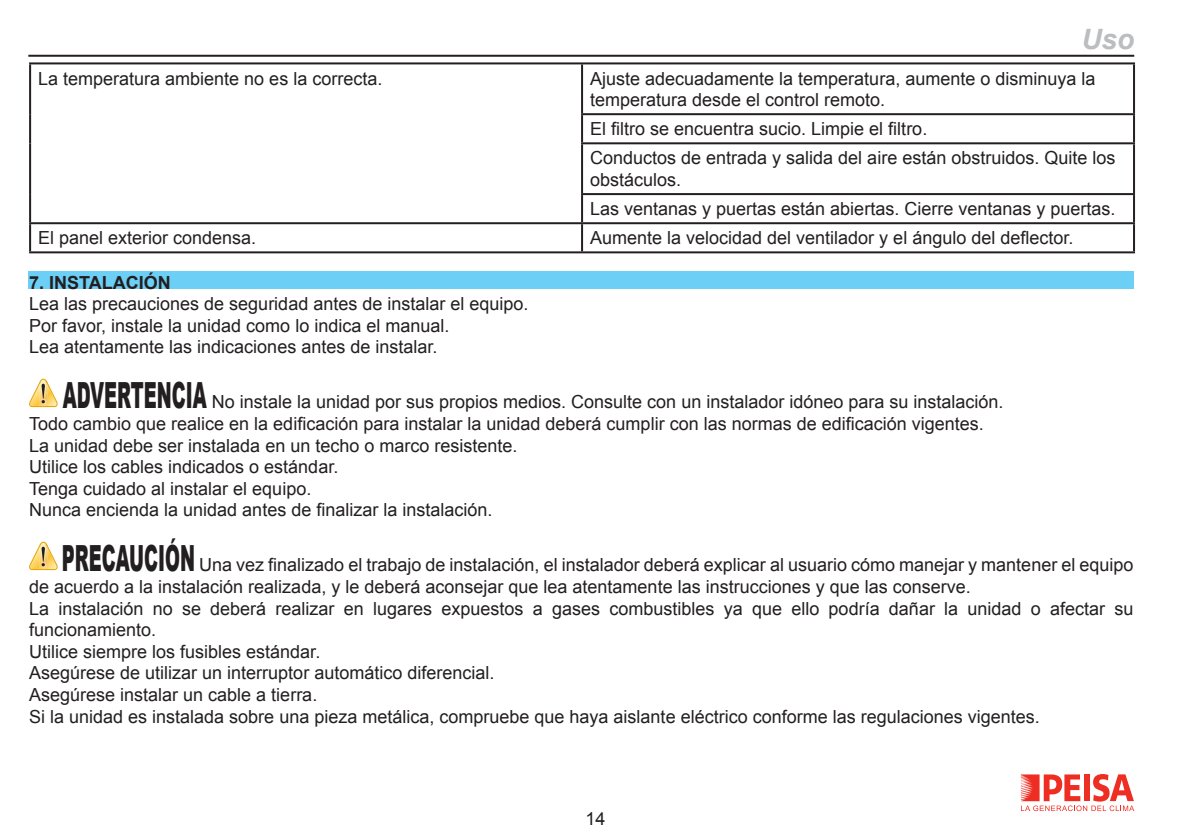
<style>
.page{position:relative;width:1191px;height:840px;background:#fff}
.page>*{position:absolute;margin:0;border:0;box-sizing:border-box;transform-origin:0 0}
.t1{font:italic 700 28px "Arial";color:#bcbdc0}
.t2{font:18px/21.6px "Arial";color:#231f20}
.t3{font:700 18px "Arial";color:#231f20}
.s1{font-weight:900;font-size:36px}
</style>
<div class="page">
<svg style="left:1020px;top:774px;width:114px;height:36px"></svg>
<div style="left:28px;top:271px;width:1106px;height:18px;background:#6bcff6"></div>
<hr style="left:28px;top:55px;width:1106px;height:2px;background:#231f20">
<hr style="left:29px;top:62px;width:553px;height:2px;background:#231f20">
<hr style="left:29px;top:64px;width:2px;height:50px;background:#231f20">
<hr style="left:582px;top:62px;width:553px;height:2px;background:#231f20">
<hr style="left:581px;top:64px;width:2px;height:49px;background:#231f20">
<hr style="left:1133px;top:64px;width:2px;height:49px;background:#231f20">
<hr style="left:29px;top:114px;width:2px;height:29px;background:#231f20">
<hr style="left:581px;top:113px;width:554px;height:2px;background:#231f20">
<hr style="left:581px;top:115px;width:2px;height:27px;background:#231f20">
<hr style="left:1133px;top:115px;width:2px;height:27px;background:#231f20">
<hr style="left:29px;top:143px;width:2px;height:51px;background:#231f20">
<hr style="left:581px;top:142px;width:554px;height:2px;background:#231f20">
<hr style="left:581px;top:144px;width:2px;height:49px;background:#231f20">
<hr style="left:1133px;top:144px;width:2px;height:49px;background:#231f20">
<hr style="left:29px;top:194px;width:2px;height:28px;background:#231f20">
<hr style="left:581px;top:193px;width:554px;height:2px;background:#231f20">
<hr style="left:581px;top:195px;width:2px;height:27px;background:#231f20">
<hr style="left:1133px;top:195px;width:2px;height:27px;background:#231f20">
<hr style="left:29px;top:222px;width:553px;height:2px;background:#231f20">
<hr style="left:29px;top:224px;width:2px;height:27px;background:#231f20">
<hr style="left:582px;top:222px;width:553px;height:2px;background:#231f20">
<hr style="left:581px;top:224px;width:2px;height:27px;background:#231f20">
<hr style="left:1133px;top:224px;width:2px;height:27px;background:#231f20">
<hr style="left:29px;top:251px;width:553px;height:2px;background:#231f20">
<hr style="left:582px;top:251px;width:553px;height:2px;background:#231f20">
<svg style="left:29px;top:378px;width:29px;height:29px"></svg>
<svg style="left:29px;top:541px;width:29px;height:28px"></svg>
<h1 class="t1" style="left:1081px;top:21px;width:54px">Uso</h1>
<p class="t2" style="left:38px;top:68px;width:346px">La temperatura ambiente no es la correcta.</p>
<p class="t2" style="left:590px;top:68px;width:507px">Ajuste adecuadamente la temperatura, aumente o disminuya la temperatura desde el control remoto.</p>
<p class="t2" style="left:590px;top:114px;width:527px;line-height:29.2px">El filtro se encuentra sucio. Limpie el filtro.<br>Conductos de entrada y salida del aire están obstruidos. Quite los</p>
<p class="t2" style="left:590px;top:165px;width:527px;line-height:29.2px">obstáculos.<br>Las ventanas y puertas están abiertas. Cierre ventanas y puertas.</p>
<p class="t2" style="left:38px;top:227px;width:220px">El panel exterior condensa.</p>
<p class="t2" style="left:590px;top:227px;width:485px">Aumente la velocidad del ventilador y el ángulo del deflector.</p>
<p class="t3" style="left:29px;top:270px;width:143px">7. INSTALACIÓN</p>
<p class="t2" style="left:29px;top:293px;width:501px">Lea las precauciones de seguridad antes de instalar el equipo.<br>Por favor, instale la unidad como lo indica el manual.<br>Lea atentamente las indicaciones antes de instalar.</p>
<p class="t2" style="left:29px;top:391px;width:976px;text-indent:34px"><span class="s1">ADVERTENCIA</span> No instale la unidad por sus propios medios. Consulte con un instalador idóneo para su instalación.<br>Todo cambio que realice en la edificación para instalar la unidad deberá cumplir con las normas de edificación vigentes.<br>La unidad debe ser instalada en un techo o marco resistente.<br>Utilice los cables indicados o estándar.<br>Tenga cuidado al instalar el equipo.<br>Nunca encienda la unidad antes de finalizar la instalación.</p>
<p class="t2" style="left:29px;top:554px;width:1105px;text-indent:33px"><span class="s1">PRECAUCIÓN</span> Una vez finalizado el trabajo de instalación, el instalador deberá explicar al usuario cómo manejar y mantener el equipo de acuerdo a la instalación realizada, y le deberá aconsejar que lea atentamente las instrucciones y que las conserve.<br>La instalación no se deberá realizar en lugares expuestos a gases combustibles ya que ello podría dañar la unidad o afectar su funcionamiento.<br>Utilice siempre los fusibles estándar.<br>Asegúrese de utilizar un interruptor automático diferencial.<br>Asegúrese instalar un cable a tierra.<br>Si la unidad es instalada sobre una pieza metálica, compruebe que haya aislante eléctrico conforme las regulaciones vigentes.</p>
<p class="t2" style="left:585px;top:807px;width:22px">14</p>
</div>
